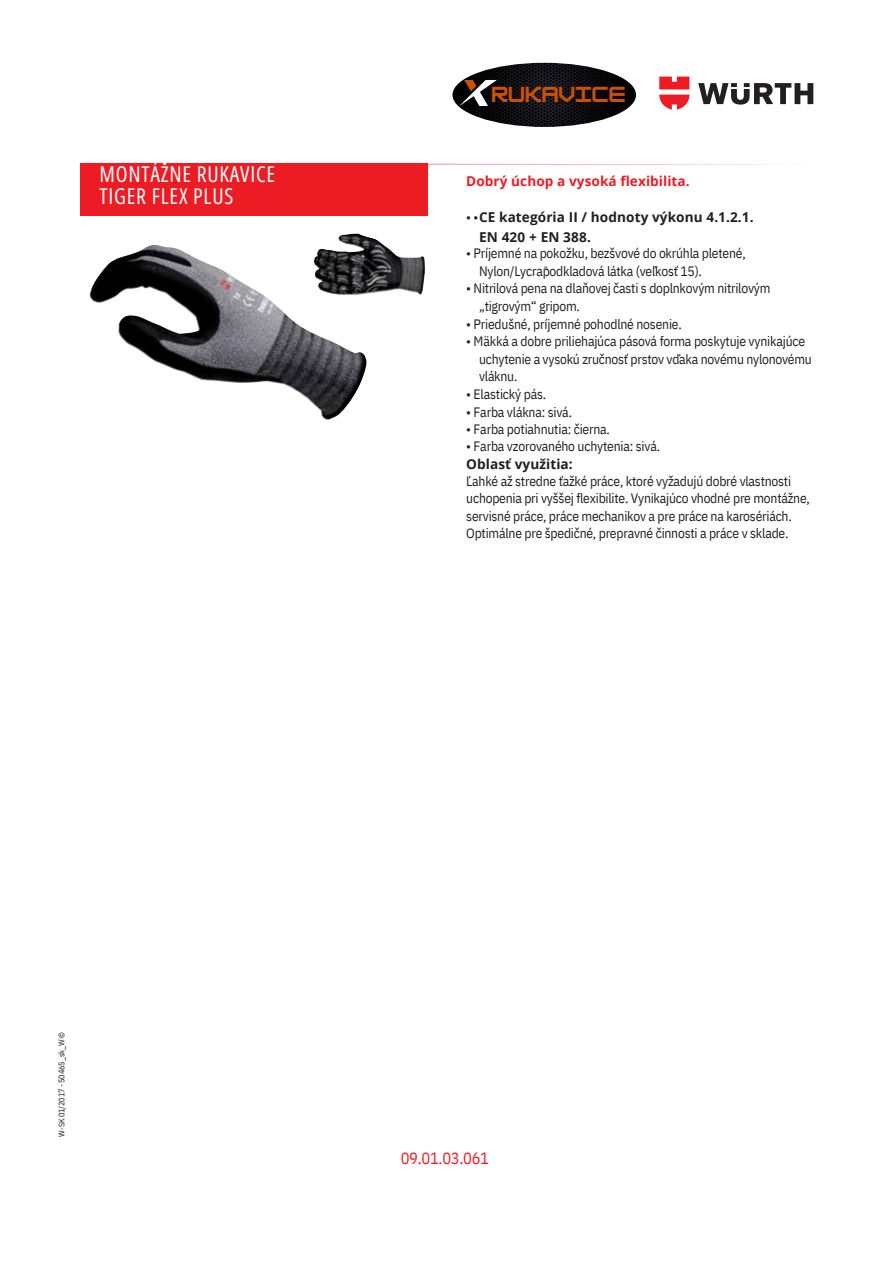
<style>
.page{position:relative;width:894px;height:1263px;background:#fff}
.page>*{position:absolute;margin:0;border:0;box-sizing:border-box;transform-origin:0 0}
.t1{font:21.75px/22.5px "Open Sans Condensed";letter-spacing:.035em;color:#fff}
.t2{font:700 19.05px "HK Modular";color:#c85103}
.t3{font:16.35px "IBM Plex Sans Cond";letter-spacing:-.02em;color:#ed1c24}
.t4{font:13.65px/17.4px "IBM Plex Sans Cond";letter-spacing:-.015em;color:#231f20}
.t5{font:700 13.65px "Open Sans";letter-spacing:.005em;color:#231f20}
.t6{font:700 13.65px "Open Sans";letter-spacing:.005em;color:#ed1c24}
.t7{font:8.1px "IBM Plex Sans Cond";letter-spacing:-.02em;color:#231f20}
.s1{font-family:"IBM Plex Sans Cond";font-weight:400}
</style>
<div class="page">
<svg style="left:427px;top:163px;width:96px;height:1px"></svg>
<div style="left:80px;top:163px;width:347px;height:52px;background:#ed1c24"></div>
<svg style="left:698px;top:83px;width:115px;height:22px"></svg>
<svg style="left:659px;top:77px;width:30px;height:33px"></svg>
<img style="left:90px;top:245px;width:276px;height:175px">
<img style="left:314px;top:234px;width:111px;height:61px">
<img style="left:452px;top:63px;width:184px;height:64px;border-radius:50%">
<svg style="left:459px;top:80px;width:38px;height:26px"></svg>
<p class="t1" style="left:99px;top:162px;width:177px">MONTÁŽNE RUKAVICE<br>TIGER FLEX PLUS</p>
<p class="t2" style="left:491px;top:83px;width:135px">RUKAVICE</p>
<p class="t6" style="left:466px;top:172px;width:225px">Dobrý úchop a vysoká flexibilita.</p>
<p class="t5" style="left:466px;top:207px;width:289px"><span class="s1">• •</span>CE kategória II / hodnoty výkonu 4.1.2.1.</p>
<p class="t5" style="left:479px;top:228px;width:113px">EN 420 + EN 388.</p>
<p class="t7" style="left:544px;top:264px;width:5px">®</p>
<p class="t4" style="left:466px;top:244px;width:281px">• Príjemné na pokožku, bezšvové do okrúhla pletené,</p>
<p class="t4" style="left:479px;top:262px;width:224px">Nylon/Lycrapodkladová látka (veľkosť 15).</p>
<p class="t4" style="left:466px;top:279px;width:305px">• Nitrilová pena na dlaňovej časti s doplnkovým nitrilovým</p>
<p class="t4" style="left:479px;top:297px;width:102px">„tigrovým“ gripom.</p>
<p class="t4" style="left:466px;top:315px;width:217px">• Priedušné, príjemné pohodlné nosenie.</p>
<p class="t4" style="left:466px;top:332px;width:340px">• Mäkká a dobre priliehajúca pásová forma poskytuje vynikajúce</p>
<p class="t4" style="left:479px;top:350px;width:334px">uchytenie a vysokú zručnosť prstov vďaka novému nylonovému vláknu.</p>
<p class="t4" style="left:466px;top:386px;width:81px">• Elastický pás.</p>
<p class="t4" style="left:466px;top:403px;width:107px">• Farba vlákna: sivá.</p>
<p class="t4" style="left:466px;top:420px;width:145px">• Farba potiahnutia: čierna.</p>
<p class="t4" style="left:466px;top:438px;width:195px">• Farba vzorovaného uchytenia: sivá.</p>
<p class="t5" style="left:466px;top:454px;width:108px">Oblasť využitia:</p>
<p class="t4" style="left:466px;top:472px;width:345px">Ľahké až stredne ťažké práce, ktoré vyžadujú dobré vlastnosti uchopenia pri vyššej flexibilite. Vynikajúco vhodné pre montážne, servisné práce, práce mechanikov a pre práce na karosériách.<br>Optimálne pre špedičné, prepravné činnosti a práce v sklade.</p>
<p class="t7" style="left:56px;top:1136px;width:105px;rotate:-90deg">W-SK 01/2017 - 50465_sk_W ©</p>
<p class="t3" style="left:400px;top:1147px;width:90px">09.01.03.061</p>
</div>
